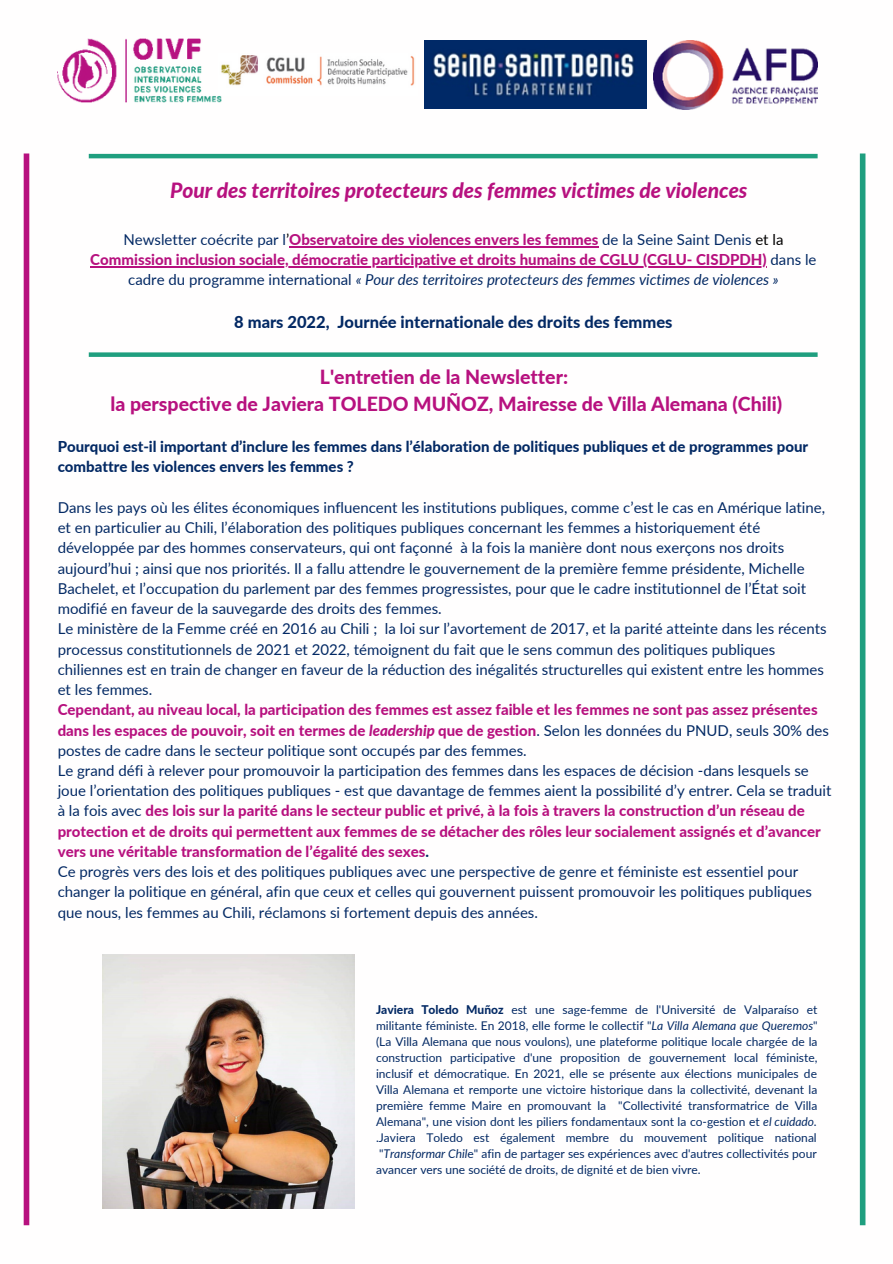
<style>
.page{position:relative;width:893px;height:1264px;background:#fff}
.page>*{position:absolute;margin:0;border:0;box-sizing:border-box;transform-origin:0 0}
.t1{font:italic 800 21px "Lato";color:#b7117f}
.t2{font:800 19.5px/27px "Lato";color:#b7117f;text-align:center}
.t3{font:800 16.5px "Lato";color:#032964}
.t4{font:15px/20.2px "Lato";color:#032964}
.t5{font:800 15px/20.2px "Lato";color:#b7117f;text-align:center}
.t6{font:800 15px/20.2px "Lato";color:#032964}
.t7{font:12px/16px "Lato";color:#032964;text-align:justify}
.s1{font-weight:400;color:#032964}
.s2{font-weight:400;color:#000}
.s3{font-weight:400;font-style:italic;color:#032964}
.s4{font-weight:800;color:#b7117f}
.s5{font-weight:800;font-style:italic;color:#b7117f}
.s6{font-weight:800}
.s7{font-style:italic}
</style>
<div class="page">
<img style="left:222px;top:55px;width:193px;height:31px">
<img style="left:58px;top:38px;width:164px;height:64px">
<img style="left:653px;top:41px;width:164px;height:68px">
<div style="left:89px;top:352px;width:728px;height:5px;background:#1f9f7f"></div>
<div style="left:24px;top:153px;width:5px;height:1072px;background:#b7117f"></div>
<hr style="left:89px;top:154px;width:728px;height:4px;background:#1f9f7f">
<div style="left:859px;top:153px;width:6px;height:1072px;background:#1f9f7f"></div>
<img style="left:425px;top:40px;width:221px;height:69px">
<hr style="left:289px;top:246px;width:309px;height:1px;background:#b7117f">
<hr style="left:90px;top:266px;width:676px;height:1px;background:#b7117f">
<img style="left:103px;top:954px;width:252px;height:254px">
<h1 class="t1" style="left:170px;top:177px;width:579px">Pour des territoires protecteurs des femmes victimes de violences</h1>
<p class="t5" style="left:90px;top:229px;width:727px"><span class="s1">Newsletter coécrite par l</span><span class="s2">’</span>Observatoire des violences envers les femmes <span class="s1">de la Seine Saint Denis</span> <span class="s2">et la<br></span>Commission inclusion sociale, démocratie participative et droits humains de CGLU (CGLU- CISDPDH) <span class="s1">dans le cadre du programme international</span> <span class="s3">« Pour des territoires protecteurs des femmes victimes de violences »</span></p>
<p class="t3" style="left:234px;top:312px;width:440px">8 mars 2022, Journée internationale des droits des femmes</p>
<h2 class="t2" style="left:110px;top:362px;width:673px">L'entretien de la Newsletter:<br>la perspective de Javiera TOLEDO MUÑOZ, Mairesse de Villa Alemana (Chili)</h2>
<p class="t6" style="left:58px;top:436px;width:752px">Pourquoi est-il important d’inclure les femmes dans l’élaboration de politiques publiques et de programmes pour combattre les violences envers les femmes ?</p>
<p class="t4" style="left:58px;top:497px;width:770px">Dans les pays où les élites économiques influencent les institutions publiques, comme c’est le cas en Amérique latine, et en particulier au Chili, l’élaboration des politiques publiques concernant les femmes a historiquement été développée par des hommes conservateurs, qui ont façonné à la fois la manière dont nous exerçons nos droits aujourd’hui ; ainsi que nos priorités. Il a fallu attendre le gouvernement de la première femme présidente, Michelle Bachelet, et l’occupation du parlement par des femmes progressistes, pour que le cadre institutionnel de l’État soit modifié en faveur de la sauvegarde des droits des femmes.<br>Le ministère de la Femme créé en 2016 au Chili ; la loi sur l’avortement de 2017, et la parité atteinte dans les récents processus constitutionnels de 2021 et 2022, témoignent du fait que le sens commun des politiques publiques chiliennes est en train de changer en faveur de la réduction des inégalités structurelles qui existent entre les hommes et les femmes.</p>
<p class="t4" style="left:58px;top:699px;width:775px"><span class="s4">Cependant, au niveau local, la participation des femmes est assez faible et les femmes ne sont pas assez présentes dans les espaces de pouvoir, soit en termes de</span> <span class="s5">leadership</span> <span class="s4">que de gestion</span>. Selon les données du PNUD, seuls 30% des postes de cadre dans le secteur politique sont occupés par des femmes.<br>Le grand défi à relever pour promouvoir la participation des femmes dans les espaces de décision -dans lesquels se joue l’orientation des politiques publiques - est que davantage de femmes aient la possibilité d’y entrer. Cela se traduit à la fois avec <span class="s4">des lois sur la parité dans le secteur public et privé, à la fois à travers la construction d’un réseau de protection et de droits qui permettent aux femmes de se détacher des rôles leur socialement assignés et d’avancer vers une véritable transformation de l’égalité des sexes</span><span class="s6">.<br></span>Ce progrès vers des lois et des politiques publiques avec une perspective de genre et féministe est essentiel pour changer la politique en général, afin que ceux et celles qui gouvernent puissent promouvoir les politiques publiques que nous, les femmes au Chili, réclamons si fortement depuis des années.</p>
<p class="t7" style="left:376px;top:1001px;width:443px"><span class="s6">Javiera Toledo Muñoz</span> est une sage-femme de l'Université de Valparaíso et militante féministe. En 2018, elle forme le collectif "<span class="s7">La Villa Alemana que Queremos</span>" (La Villa Alemana que nous voulons), une plateforme politique locale chargée de la construction participative d'une proposition de gouvernement local féministe, inclusif et démocratique. En 2021, elle se présente aux élections municipales de Villa Alemana et remporte une victoire historique dans la collectivité, devenant la première femme Maire en promouvant la "Collectivité transformatrice de Villa Alemana", une vision dont les piliers fondamentaux sont la co-gestion et <span class="s7">el cuidado. </span>.Javiera Toledo est également membre du mouvement politique national "<span class="s7">Transformar Chil</span>e" afin de partager ses expériences avec d'autres collectivités pour avancer vers une société de droits, de dignité et de bien vivre.</p>
</div>
